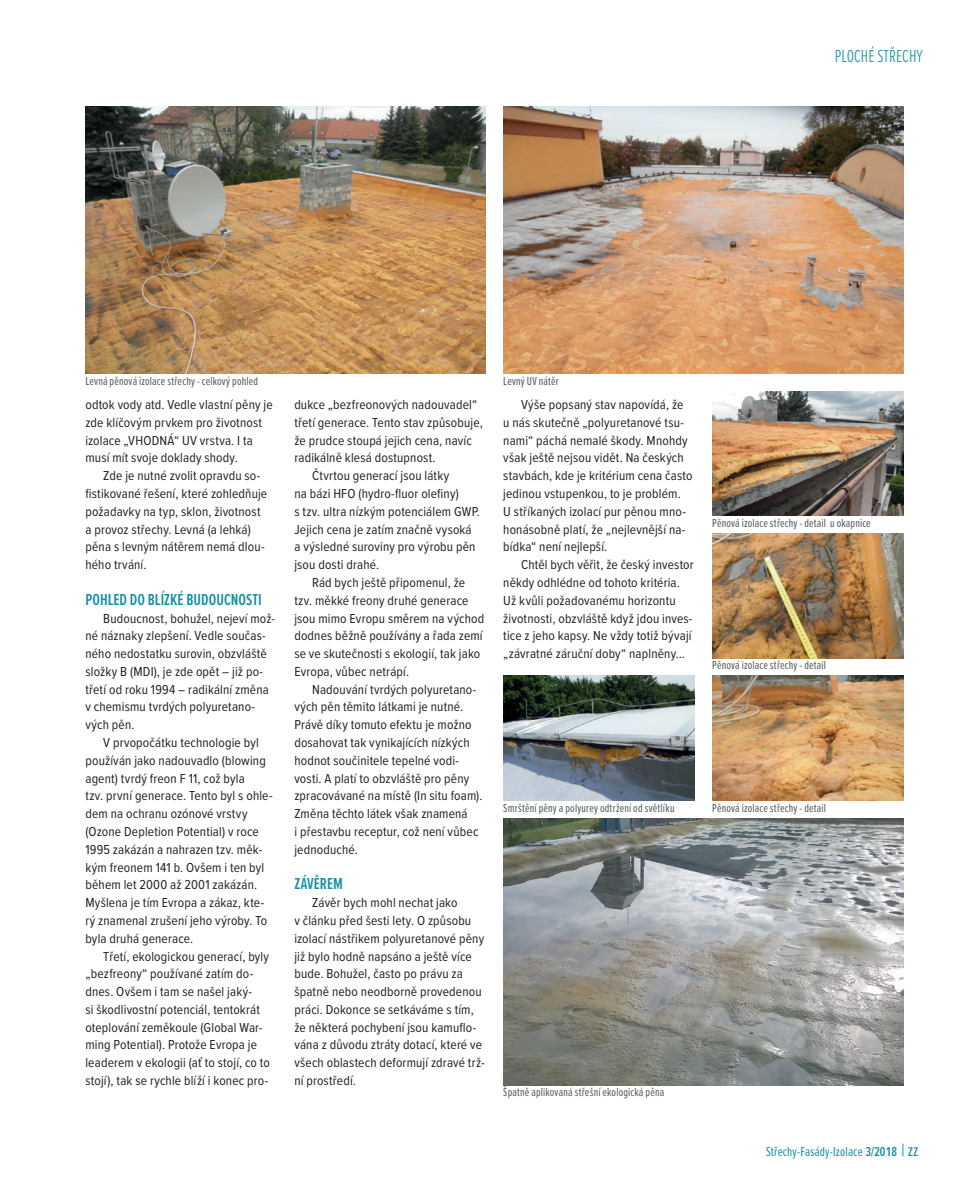
<style>
.page{position:relative;width:978px;height:1191px;background:#fff}
.page>*{position:absolute;margin:0;border:0;box-sizing:border-box;transform-origin:0 0}
.t1{font:300 18px "Proxima Nova Ex Cn";color:#1590a3}
.t2{font:600 16.5px "Proxima Nova Ex Cn";color:#1590a3}
.t3{font:13.5px/17.9px "Proxima Nova Cond";letter-spacing:.01em;color:#231f20}
.t4{font:13.5px "Proxima Nova Ex Cn";letter-spacing:.01em;color:#1590a3}
.t5{font:12px "Proxima Nova Ex Cn";letter-spacing:.015em;color:#515659}
.s1{font-weight:600}
.s2{font-size:18px}
</style>
<div class="page">
<img style="left:85px;top:107px;width:400px;height:266px">
<img style="left:503px;top:107px;width:400px;height:266px">
<img style="left:712px;top:391px;width:191px;height:125px">
<img style="left:712px;top:533px;width:191px;height:125px">
<img style="left:712px;top:676px;width:191px;height:124px">
<img style="left:503px;top:676px;width:191px;height:124px">
<img style="left:503px;top:818px;width:400px;height:267px">
<p class="t5" style="left:85px;top:372px;width:174px">Levná pěnová izolace střechy - celkový pohled</p>
<p class="t5" style="left:503px;top:372px;width:57px">Levný UV nátěr</p>
<h1 class="t1" style="left:835px;top:42px;width:89px">PLOCHÉ STŘECHY</h1>
<p class="t3" style="left:85px;top:395px;width:189px">odtok vody atd. Vedle vlastní pěny je zde klíčovým prvkem pro životnost izolace „VHODNÁ“ UV vrstva. I ta musí mít svoje doklady shody.</p>
<p class="t3" style="left:85px;top:466px;width:183px;text-indent:18px">Zde je nutné zvolit opravdu so&shy;fistikované řešení, které zohledňuje požadavky na typ, sklon, životnost a provoz střechy. Levná (a lehká) pěna s levným nátěrem nemá dlou&shy;hého trvání.</p>
<p class="t2" style="left:85px;top:587px;width:178px">POHLED DO BLÍZKÉ BUDOUCNOSTI</p>
<p class="t3" style="left:85px;top:608px;width:191px;text-indent:18px">Budoucnost, bohužel, nejeví mož&shy;né náznaky zlepšení. Vedle součas&shy;ného nedostatku surovin, obzvláště složky B (MDI), je zde opět – již po&shy;třetí od roku 1994 – radikální změna v chemismu tvrdých polyuretano&shy;vých pěn.</p>
<p class="t3" style="left:85px;top:733px;width:189px;text-indent:18px">V prvopočátku technologie byl používán jako nadouvadlo (blowing agent) tvrdý freon F 11, což byla<br>tzv. první generace. Tento byl s ohle&shy;dem na ochranu ozónové vrstvy (Ozone Depletion Potential) v roce<br>1995 zakázán a nahrazen tzv. měk&shy;kým freonem 141 b. Ovšem i ten byl během let 2000 až 2001 zakázán.<br>Myšlena je tím Evropa a zákaz, kte&shy;rý znamenal zrušení jeho výroby. To byla druhá generace.</p>
<p class="t3" style="left:85px;top:946px;width:186px;text-indent:18px">Třetí, ekologickou generací, byly „bezfreony“ používané zatím do&shy;dnes. Ovšem i tam se našel jaký-<br>si škodlivostní potenciál, tentokrát oteplování zeměkoule (Global War&shy;ming Potential). Protože Evropa je leaderem v ekologii (ať to stojí, co to stojí), tak se rychle blíží i konec pro-</p>
<p class="t3" style="left:294px;top:395px;width:184px">dukce „bezfreonových nadouvadel“</p>
<p class="t3" style="left:294px;top:413px;width:190px">třetí generace. Tento stav způsobuje,</p>
<p class="t3" style="left:294px;top:431px;width:179px">že prudce stoupá jejich cena, navíc</p>
<p class="t3" style="left:294px;top:448px;width:143px">radikálně klesá dostupnost.</p>
<p class="t3" style="left:312px;top:466px;width:139px">Čtvrtou generací jsou látky</p>
<p class="t3" style="left:294px;top:484px;width:166px">na bázi HFO (hydro-fluor olefiny)</p>
<p class="t3" style="left:294px;top:502px;width:187px">s tzv. ultra nízkým potenciálem GWP.</p>
<p class="t3" style="left:294px;top:519px;width:179px">Jejich cena je zatím značně vysoká</p>
<p class="t3" style="left:294px;top:537px;width:183px">a výsledné suroviny pro výrobu pěn</p>
<p class="t3" style="left:294px;top:555px;width:86px">jsou dosti drahé.</p>
<p class="t3" style="left:312px;top:573px;width:155px">Rád bych ještě připomenul, že</p>
<p class="t3" style="left:294px;top:591px;width:176px">tzv. měkké freony druhé generace</p>
<p class="t3" style="left:294px;top:608px;width:191px">jsou mimo Evropu směrem na východ</p>
<p class="t3" style="left:294px;top:626px;width:190px">dodnes běžně používány a řada zemí</p>
<p class="t3" style="left:294px;top:644px;width:187px">se ve skutečnosti s ekologií, tak jako</p>
<p class="t3" style="left:294px;top:662px;width:116px">Evropa, vůbec netrápí.</p>
<p class="t3" style="left:312px;top:679px;width:166px">Nadouvání tvrdých polyuretano-</p>
<p class="t3" style="left:294px;top:697px;width:170px">vých pěn těmito látkami je nutné.</p>
<p class="t3" style="left:294px;top:715px;width:179px">Právě díky tomuto efektu je možno</p>
<p class="t3" style="left:294px;top:733px;width:177px">dosahovat tak vynikajících nízkých</p>
<p class="t3" style="left:294px;top:751px;width:166px">hodnot součinitele tepelné vodi-</p>
<p class="t3" style="left:294px;top:768px;width:176px">vosti. A platí to obzvláště pro pěny</p>
<p class="t3" style="left:294px;top:786px;width:190px">zpracovávané na místě (In situ foam).</p>
<p class="t3" style="left:294px;top:804px;width:175px">Změna těchto látek však znamená</p>
<p class="t3" style="left:294px;top:822px;width:186px">i přestavbu receptur, což není vůbec</p>
<p class="t3" style="left:294px;top:839px;width:65px">jednoduché.</p>
<p class="t2" style="left:294px;top:872px;width:50px">ZÁVĚREM</p>
<p class="t3" style="left:294px;top:893px;width:192px;text-indent:18px">Závěr bych mohl nechat jako<br>v článku před šesti lety. O způsobu izolací nástřikem polyuretanové pěny již bylo hodně napsáno a ještě více bude. Bohužel, často po právu za špatně nebo neodborně provedenou práci. Dokonce se setkáváme s tím, že některá pochybení jsou kamuflo&shy;vána z důvodu ztráty dotací, které ve všech oblastech deformují zdravé trž&shy;ní prostředí.</p>
<p class="t3" style="left:503px;top:395px;width:191px;text-indent:18px">Výše popsaný stav napovídá, že u nás skutečně „polyuretanové tsu&shy;nami“ páchá nemalé škody. Mnohdy však ještě nejsou vidět. Na českých stavbách, kde je kritérium cena často jedinou vstupenkou, to je problém.<br>U stříkaných izolací pur pěnou mno&shy;honásobně platí, že „nejlevnější na&shy;bídka“ není nejlepší.</p>
<p class="t3" style="left:503px;top:555px;width:192px;text-indent:18px">Chtěl bych věřit, že český investor někdy odhlédne od tohoto kritéria.<br>Už kvůli požadovanému horizontu životnosti, obzvláště když jdou inves&shy;tice z jeho kapsy. Ne vždy totiž bývají „závratné záruční doby“ naplněny…</p>
<p class="t5" style="left:712px;top:514px;width:160px">Pěnová izolace střechy - detail u okapnice</p>
<p class="t5" style="left:712px;top:656px;width:115px">Pěnová izolace střechy - detail</p>
<p class="t5" style="left:503px;top:799px;width:173px">Smrštění pěny a polyurey odtržení od světlíku</p>
<p class="t5" style="left:712px;top:799px;width:115px">Pěnová izolace střechy - detail</p>
<p class="t5" style="left:503px;top:1083px;width:162px">Špatně aplikovaná střešní ekologická pěna</p>
<p class="t4" style="left:766px;top:1141px;width:154px">Střechy-Fasády-Izolace <span class="s1">3/2018</span> <span class="s2">| zz</span></p>
</div>
